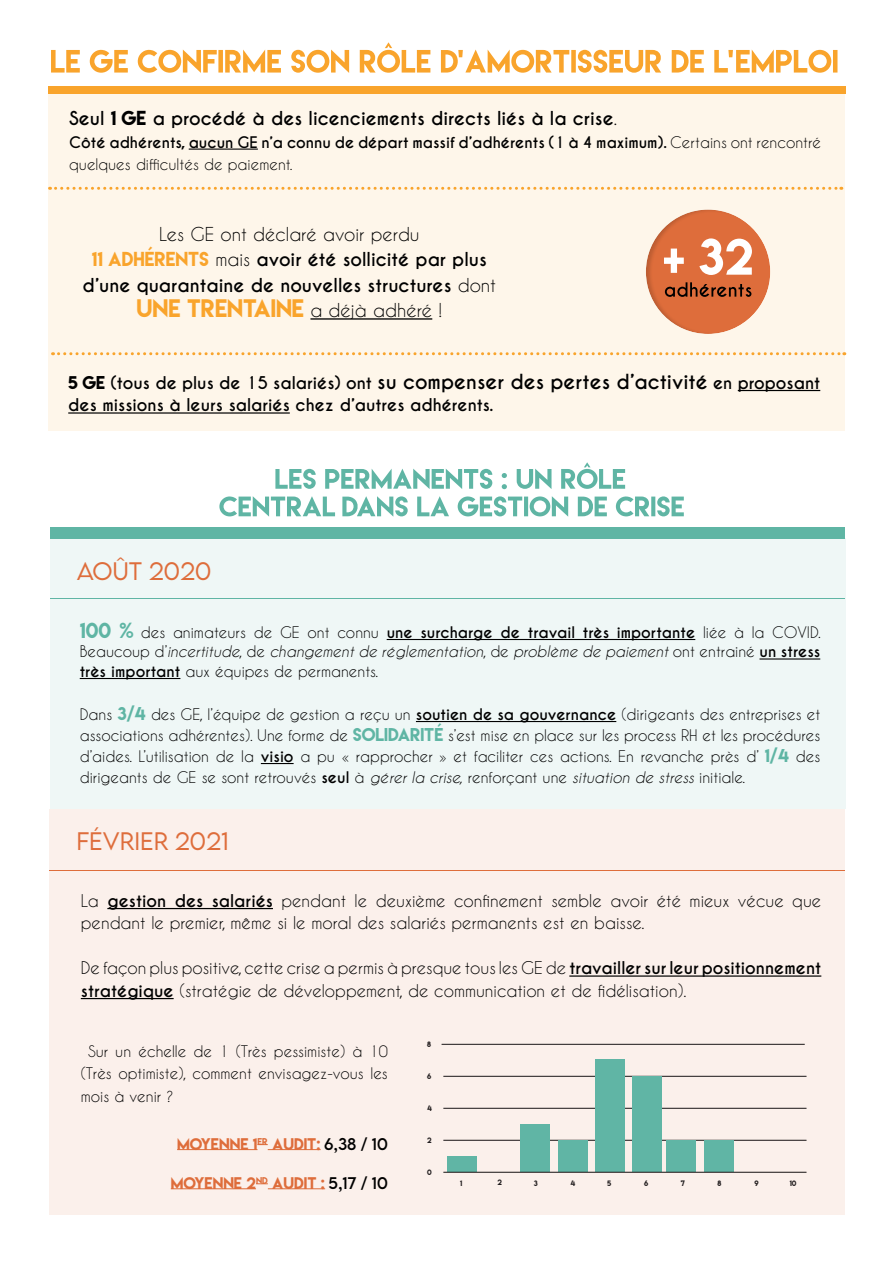
<style>
.page{position:relative;width:893px;height:1263px;background:#fff}
.page>*{position:absolute;margin:0;border:0;box-sizing:border-box;transform-origin:0 0}
.t1{font:22.5px "Lemon Milk";color:#f9a42c}
.t2{font:300 22.5px "LEMONMILK";color:#de6d3b}
.t3{font:700 18px/25.5px "Caviar Dreams";color:#000;text-align:center}
.t4{font:16.5px/22.5px "Caviar Dreams";color:#000}
.t5{font:700 16.5px/22.5px "Caviar Dreams";color:#000}
.t6{font:15px/21px "Caviar Dreams";color:#000;text-align:justify}
.t7{font:700 15px/22.5px "Caviar Dreams";color:#000}
.t8{font:15px "Lemon Milk";color:#de6d3b}
.t9{font:7.05px "Lemon Milk";color:#231f20}
.s1{font-family:"Lemon Milk";font-weight:400}
.s2{font-weight:400}
.s3{font-family:"Lemon Milk";font-weight:400;color:#f9a42c}
.s4{font-family:"Caviar Dreams";font-size:18px;color:#000}
.s5{font-size:19.5px}
.s6{font-family:"Lemon Milk";font-size:19.5px;color:#5fb5a4}
.s7{font-weight:700}
.s8{font-style:italic}
.s9{font-family:"Lemon Milk";font-size:16.5px;color:#5fb5a4}
.s10{font-family:"LEMONMILK";color:#000}
</style>
<div class="page">
<div style="left:48px;top:94px;width:796px;height:336px;background:#fef6ea"></div>
<hr style="left:189px;top:149px;width:69px;height:1px;background:#000">
<hr style="left:738px;top:390px;width:82px;height:1px;background:#000">
<hr style="left:68px;top:412px;width:222px;height:2px;background:#000">
<hr style="left:310px;top:318px;width:122px;height:2px;background:#000">
<div style="left:645px;top:207px;width:127px;height:128px;background:#000;opacity:.15"></div>
<svg style="left:665px;top:282px;width:86px;height:15px"></svg>
<svg style="left:664px;top:238px;width:88px;height:37px;background:#eaa383"></svg>
<svg style="left:50px;top:187px;width:792px;height:3px"></svg>
<svg style="left:53px;top:352px;width:792px;height:3px"></svg>
<div style="left:48px;top:86px;width:797px;height:8px;background:#f9a42c"></div>
<svg style="left:51px;top:42px;width:786px;height:31px"></svg>
<div style="left:50px;top:539px;width:795px;height:270px;background:#eff7f6"></div>
<div style="left:49px;top:809px;width:796px;height:405px;background:#fbf0eb"></div>
<hr style="left:443px;top:1140px;width:363px;height:1px;background:#231f20">
<hr style="left:443px;top:1108px;width:363px;height:1px;background:#231f20">
<hr style="left:443px;top:1076px;width:363px;height:1px;background:#231f20">
<hr style="left:442px;top:1044px;width:363px;height:1px;background:#231f20">
<div style="left:448px;top:1156px;width:29px;height:16px;background:#60b5a5"></div>
<div style="left:558px;top:1140px;width:29px;height:32px;background:#60b5a5"></div>
<div style="left:521px;top:1125px;width:29px;height:47px;background:#60b5a5"></div>
<div style="left:704px;top:1140px;width:29px;height:32px;background:#60b5a5"></div>
<div style="left:596px;top:1059px;width:29px;height:113px;background:#60b5a5"></div>
<div style="left:632px;top:1076px;width:29px;height:96px;background:#60b5a5"></div>
<div style="left:667px;top:1140px;width:29px;height:32px;background:#60b5a5"></div>
<hr style="left:443px;top:1172px;width:363px;height:1px;background:#231f20">
<hr style="left:387px;top:639px;width:308px;height:1px;background:#000">
<hr style="left:759px;top:658px;width:61px;height:1px;background:#000">
<hr style="left:80px;top:678px;width:100px;height:1px;background:#000">
<hr style="left:107px;top:908px;width:166px;height:1px;background:#000">
<hr style="left:569px;top:975px;width:252px;height:2px;background:#000">
<hr style="left:81px;top:998px;width:93px;height:1px;background:#000">
<hr style="left:416px;top:721px;width:200px;height:1px;background:#000">
<hr style="left:261px;top:763px;width:33px;height:1px;background:#000">
<div style="left:50px;top:527px;width:794px;height:12px;background:#5fb5a4"></div>
<svg style="left:219px;top:496px;width:465px;height:21px"></svg>
<svg style="left:275px;top:462px;width:350px;height:27px"></svg>
<hr style="left:50px;top:598px;width:794px;height:1px;background:#5fb5a4">
<hr style="left:49px;top:870px;width:796px;height:1px;background:#de6d3b">
<hr style="left:177px;top:1149px;width:80px;height:1px;background:#de6d3b">
<hr style="left:268px;top:1149px;width:53px;height:1px;background:#de6d3b">
<hr style="left:171px;top:1188px;width:85px;height:1px;background:#de6d3b">
<svg style="left:256px;top:1183px;width:12px;height:1px"></svg>
<hr style="left:268px;top:1188px;width:57px;height:1px;background:#de6d3b">
<p class="t3" style="left:69px;top:106px;width:549px">Seul <span class="s1">1 GE</span> a procédé à des licenciements directs liés à la crise<span class="s2">.</span></p>
<p class="t7" style="left:69px;top:131px;width:753px">Côté adhérents, aucun GE n’a connu de départ massif d’adhérents (1 à 4 maximum). <span class="s2">Certains ont rencontré quelques difficultés de paiement.</span></p>
<p class="t3" style="left:83px;top:222px;width:415px"><span class="s2">Les GE ont déclaré avoir perdu<br></span><span class="s3">11 ADHÉRENTS</span> <span class="s2">mais</span> avoir été sollicité par plus d’une quarantaine de nouvelles structures <span class="s2">dont</span></p>
<h1 class="t1" style="left:136px;top:293px;width:307px">UNE TRENTAINE <span class="s4">a déjà adhéré !</span></h1>
<p class="t5" style="left:68px;top:372px;width:753px"><span class="s1">5 GE</span> (tous de plus de 15 salariés) ont <span class="s5">su compenser des pertes d’activité</span> en proposant des missions à leurs salariés chez d’autres adhérents.</p>
<h1 class="t2" style="left:77px;top:556px;width:136px">AOÛT 2020</h1>
<p class="t6" style="left:80px;top:622px;width:742px;line-height:19.5px"><span class="s6">100 %</span> des animateurs de GE ont connu <span class="s7">une surcharge de travail très importante</span> liée à la COVID.<br>Beaucoup d’<span class="s8">incertitude</span>, de <span class="s8">changement de réglementation</span>, de <span class="s8">problème de paiement</span> ont entrainé <span class="s7">un stress très important</span> aux équipes de permanents.</p>
<p class="t6" style="left:80px;top:703px;width:742px">Dans <span class="s9">3/4</span> des GE, l’équipe de gestion a reçu un <span class="s7">soutien de sa gouvernance</span> (dirigeants des entreprises et associations adhérentes). Une forme de <span class="s9">SOLIDARITÉ</span> s’est mise en place sur les process RH et les procédures d’aides. L’utilisation de la <span class="s7">visio</span> a pu « rapprocher » et faciliter ces actions. En revanche près d’ <span class="s9">1/4</span> des dirigeants de GE se sont retrouvés <span class="s7">seul</span> à <span class="s8">gérer la crise,</span> renforçant une <span class="s8">situation de stress</span> initiale.</p>
<h1 class="t2" style="left:76px;top:827px;width:154px">FÉVRIER 2021</h1>
<p class="t4" style="left:81px;top:889px;width:742px">La <span class="s7">gestion des salariés</span> pendant le deuxième confinement semble avoir été mieux vécue que pendant le premier, même si le moral des salariés permanents est en baisse.</p>
<p class="t4" style="left:81px;top:956px;width:742px">De façon plus positive, cette crise a permis à presque tous les GE de <span class="s7">travailler sur leur positionnement stratégique</span> (stratégie de développement, de communication et de fidélisation).</p>
<p class="t6" style="left:81px;top:1039px;width:308px;line-height:22.5px;text-indent:7px">Sur un échelle de 1 (Très pessimiste) à 10 (Très optimiste), comment envisagez-vous les mois à venir ?</p>
<p class="t8" style="left:177px;top:1133px;width:212px">MOYENNE 1<sup>ER</sup> AUDIT: <span class="s10">6,38 / 10</span></p>
<p class="t8" style="left:171px;top:1172px;width:218px">MOYENNE 2<sup>ND</sup> AUDIT : <span class="s10">5,17 / 10</span></p>
<p class="t9" style="left:427px;top:1039px;width:5px">8</p>
<p class="t9" style="left:427px;top:1071px;width:6px">6</p>
<p class="t9" style="left:427px;top:1103px;width:6px">4</p>
<p class="t9" style="left:427px;top:1135px;width:6px">2</p>
<p class="t9" style="left:427px;top:1168px;width:6px">0</p>
<p class="t9" style="left:460px;top:1178px;width:4px">1</p>
<p class="t9" style="left:498px;top:1178px;width:6px">2</p>
<p class="t9" style="left:534px;top:1178px;width:6px">3</p>
<p class="t9" style="left:570px;top:1178px;width:6px">4</p>
<p class="t9" style="left:607px;top:1178px;width:6px">5</p>
<p class="t9" style="left:644px;top:1178px;width:6px">6</p>
<p class="t9" style="left:681px;top:1178px;width:6px">7</p>
<p class="t9" style="left:718px;top:1178px;width:5px">8</p>
<p class="t9" style="left:754px;top:1178px;width:6px">9</p>
<p class="t9" style="left:790px;top:1178px;width:8px">10</p>
</div>
